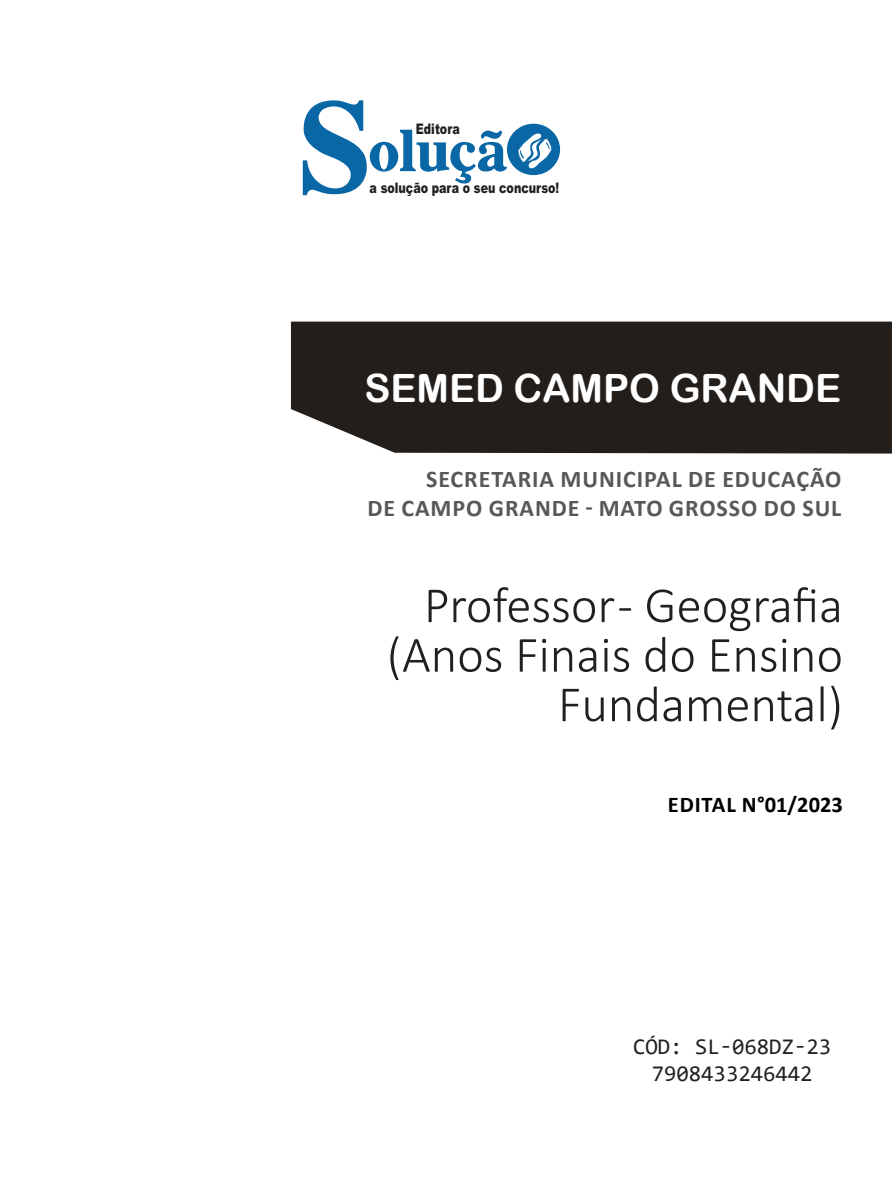
<style>
.page{position:relative;width:893px;height:1191px;background:#fff}
.page>*{position:absolute;margin:0;border:0;box-sizing:border-box;transform-origin:0 0}
.CARGO{font:300 51px/49.5px "Calibri";color:#231f20;text-align:right}
.TÍTULO{font:39px "Arial Rounded MT Bold";color:#fff}
.SUBTÍTULO{font:700 24px "Calibri";letter-spacing:.04em;color:#57585a}
.SKU_CÓD{font:22.5px "Consolas";color:#231f20}
.EDITAL{font:700 22.5px "Calibri";color:#000}
.t1{font:900 14.55px "Arial";color:#231f20;scale:.76 1}
</style>
<div class="page">
<div style="left:291px;top:321px;width:601px;height:132px;background:#241e1b"></div>
<svg style="left:303px;top:100px;width:257px;height:96px"></svg>
<p class="t1" style="left:416px;top:118px;width:59px">Editora</p>
<p class="t1" style="left:370px;top:178px;width:251px">a solução para o seu concurso!</p>
<p class="TÍTULO" style="left:364px;top:365px;width:478px">SEMED CAMPO GRANDE</p>
<p class="SUBTÍTULO" style="left:426px;top:462px;width:417px">SECRETARIA MUNICIPAL DE EDUCAÇÃO</p>
<p class="SUBTÍTULO" style="left:367px;top:491px;width:476px">DE CAMPO GRANDE - MATO GROSSO DO SUL</p>
<p class="CARGO" style="left:387px;top:580px;width:458px">Professor - Geografia (Anos Finais do Ensino<br>Fundamental)</p>
<p class="EDITAL" style="left:668px;top:789px;width:177px">EDITAL N°01/2023</p>
<p class="SKU_CÓD" style="left:633px;top:1030px;width:199px">CÓD: SL-068DZ-23</p>
<p class="SKU_CÓD" style="left:652px;top:1057px;width:162px">7908433246442</p>
</div>
